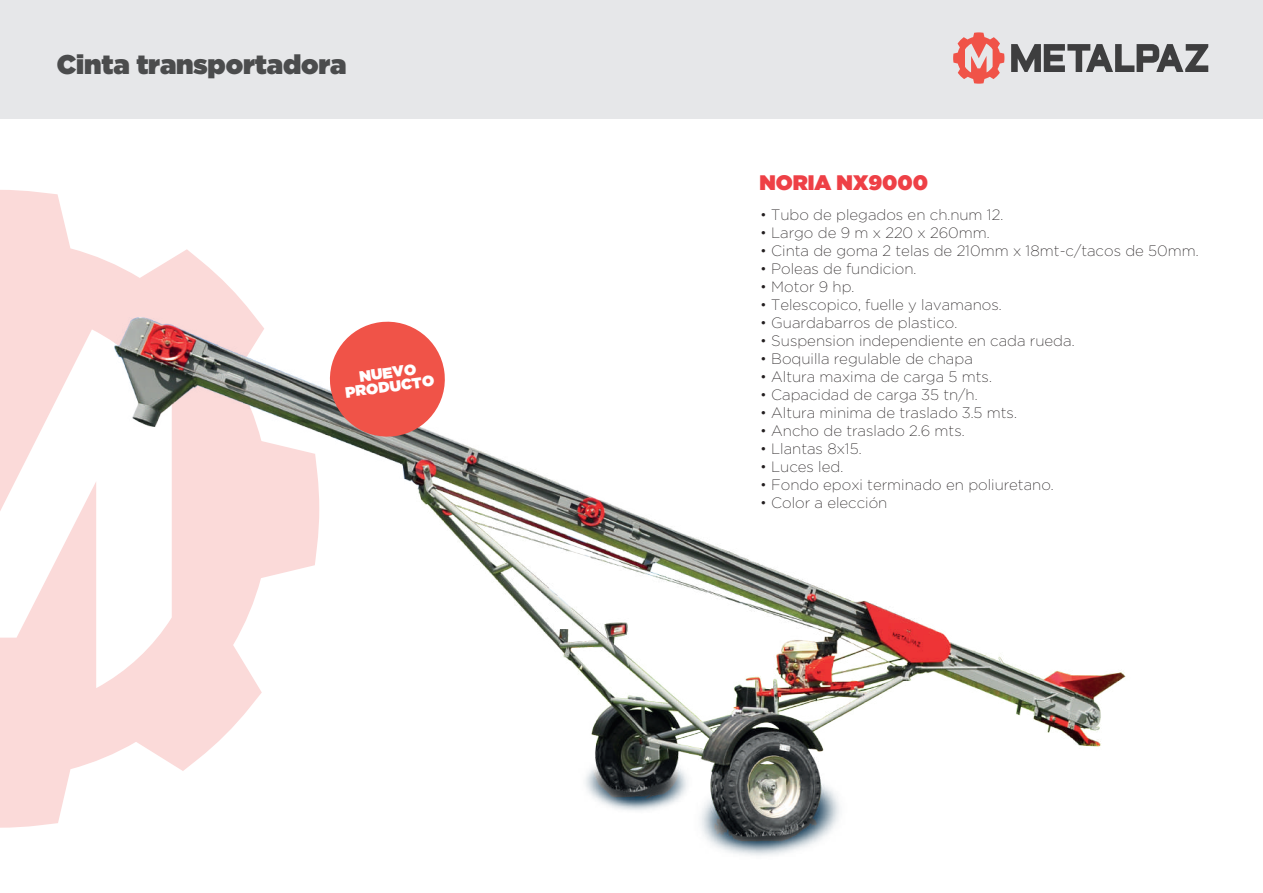
<style>
.page{position:relative;width:1263px;height:893px;background:#fff}
.page>*{position:absolute;margin:0;border:0;box-sizing:border-box;transform-origin:0 0}
.t1{font:900 27px "Gotham";letter-spacing:-.005em;color:#4b4c4d}
.t2{font:900 21px "Gotham";color:#ee4046}
.t3{font:900 15.15px/14.1px "Gotham";color:#fff;text-align:center}
.t4{font:200 15px "Gotham";color:#231f20}
</style>
<div class="page">
<div style="left:0;top:0;width:1263px;height:118px;background:#e6e7e9"></div>
<svg style="left:0;top:190px;width:25px;height:638px;fill:#fbdad9"></svg>
<svg style="left:1011px;top:44px;width:197px;height:28px"></svg>
<svg style="left:953px;top:32px;width:51px;height:52px"></svg>
<img style="left:25px;top:191px;width:1101px;height:665px">
<svg style="left:326px;top:318px;width:122px;height:122px"></svg>
<h1 class="t1" style="left:57px;top:45px;width:291px">Cinta transportadora</h1>
<p class="t3" style="left:342px;top:371px;width:91px;rotate:-8deg">NUEVO<br>PRODUCTO</p>
<h2 class="t2" style="left:759px;top:168px;width:170px">NORIA NX9000</h2>
<p class="t4" style="left:760px;top:206px;width:245px">• Tubo de plegados en ch.num 12.</p>
<p class="t4" style="left:760px;top:224px;width:231px">• Largo de 9 m x 220 x 260mm.</p>
<p class="t4" style="left:760px;top:242px;width:440px">• Cinta de goma 2 telas de 210mm x 18mt-c/tacos de 50mm.</p>
<p class="t4" style="left:760px;top:260px;width:158px">• Poleas de fundicion.</p>
<p class="t4" style="left:760px;top:278px;width:96px">• Motor 9 hp.</p>
<p class="t4" style="left:760px;top:296px;width:243px">• Telescopico, fuelle y lavamanos.</p>
<p class="t4" style="left:760px;top:314px;width:198px">• Guardabarros de plastico.</p>
<p class="t4" style="left:760px;top:332px;width:316px">• Suspension independiente en cada rueda.</p>
<p class="t4" style="left:760px;top:350px;width:214px">• Boquilla regulable de chapa</p>
<p class="t4" style="left:760px;top:368px;width:233px">• Altura maxima de carga 5 mts.</p>
<p class="t4" style="left:760px;top:386px;width:219px">• Capacidad de carga 35 tn/h.</p>
<p class="t4" style="left:760px;top:404px;width:258px">• Altura minima de traslado 3.5 mts.</p>
<p class="t4" style="left:760px;top:422px;width:206px">• Ancho de traslado 2.6 mts.</p>
<p class="t4" style="left:760px;top:440px;width:103px">• Llantas 8x15.</p>
<p class="t4" style="left:760px;top:458px;width:84px">• Luces led.</p>
<p class="t4" style="left:760px;top:476px;width:295px">• Fondo epoxi terminado en poliuretano.</p>
<p class="t4" style="left:760px;top:494px;width:129px">• Color a elección</p>
</div>
